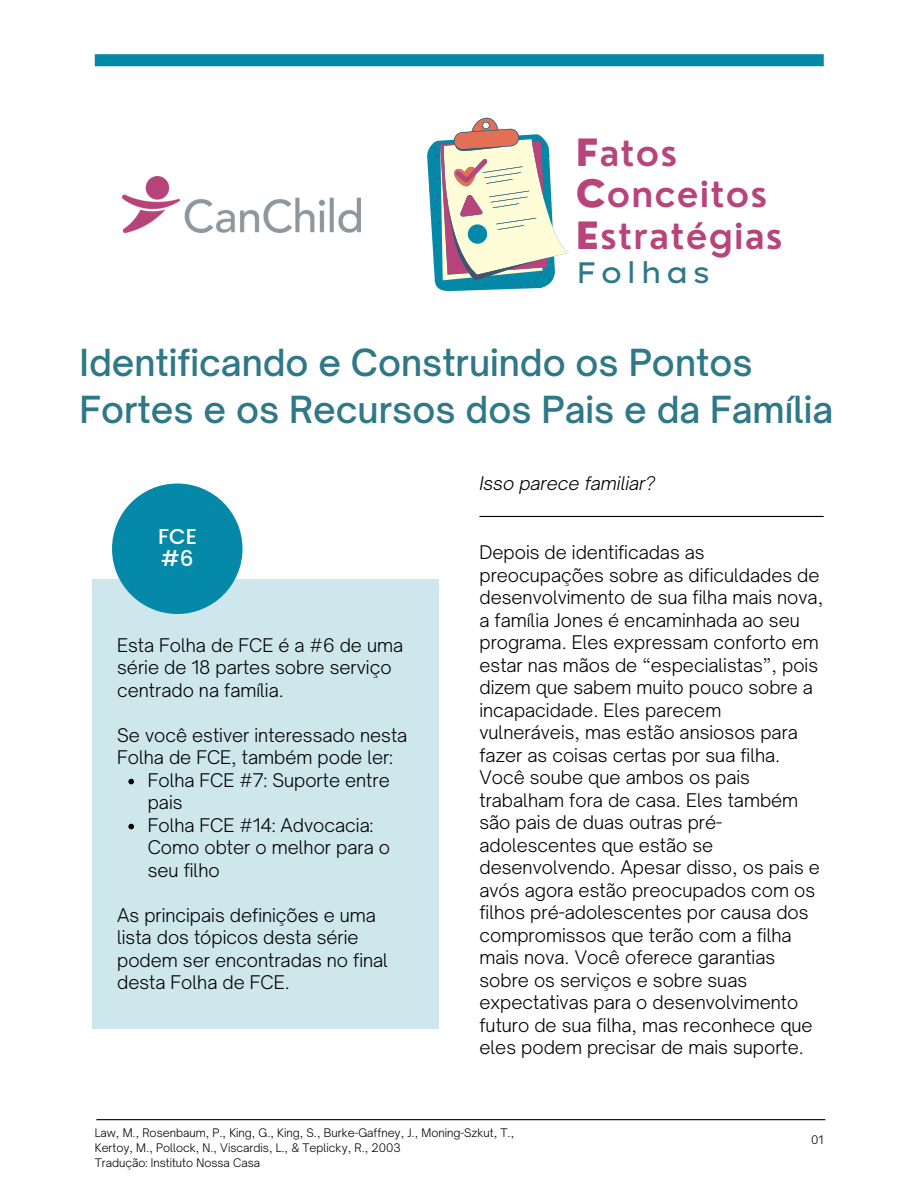
<style>
.page{position:relative;width:918px;height:1188px;background:#fff}
.page>*{position:absolute;margin:0;border:0;box-sizing:border-box;transform-origin:0 0}
.t1{font:600 36.6px/41.7px "Nourd";letter-spacing:.03em;color:#b7447b}
.t2{font:500 35.7px/46.5px "Open Sauce One";color:#2f7887}
.t3{font:29.55px "Lexend Exa";letter-spacing:.115em;color:#2f7887}
.t4{font:500 21.45px "Poppins";color:#fff}
.t5{font:300 18px/22.5px "Open Sauce One";color:#000}
.t6{font:italic 300 18px "Open Sauce One";color:#000}
.t7{font:300 11.25px/15px "Open Sauce One";color:#000}
.s1{font-weight:800}
</style>
<div class="page">
<hr style="left:479px;top:516px;width:345px;height:1px;background:#000">
<div style="left:92px;top:579px;width:346px;height:450px;background:#cde7ed"></div>
<div style="left:112px;top:484px;width:131px;height:130px;background:#0589a8;border-radius:50%"></div>
<div style="left:95px;top:54px;width:729px;height:12px;background:#0589a8"></div>
<svg style="left:128px;top:779px;width:6px;height:5px"></svg>
<svg style="left:128px;top:824px;width:6px;height:5px"></svg>
<hr style="left:96px;top:1119px;width:729px;height:1px;background:#000">
<img style="left:122px;top:177px;width:239px;height:56px">
<svg style="left:427px;top:118px;width:142px;height:173px"></svg>
<p class="t1" style="left:576px;top:131px;width:103px"><span class="s1">F</span>atos</p>
<p class="t1" style="left:576px;top:173px;width:208px"><span class="s1">C</span>onceitos<br><span class="s1">E</span>stratégias</p>
<p class="t3" style="left:576px;top:254px;width:136px">Folhas</p>
<p class="t2" style="left:80px;top:339px;width:755px">Identificando e Construindo os Pontos<br>Fortes e os Recursos dos Pais e da Família</p>
<p class="t4" style="left:158px;top:524px;width:40px">FCE</p>
<p class="t4" style="left:161px;top:546px;width:34px">#6</p>
<p class="t5" style="left:117px;top:634px;width:288px">Esta Folha de FCE é a #6 de uma série de 18 partes sobre serviço centrado na família.</p>
<p class="t5" style="left:117px;top:724px;width:292px">Se você estiver interessado nesta<br>Folha de FCE, também pode ler:</p>
<p class="t5" style="left:148px;top:769px;width:244px">Folha FCE #7: Suporte entre pais</p>
<p class="t5" style="left:148px;top:814px;width:244px">Folha FCE #14: Advocacia:<br>Como obter o melhor para o seu filho</p>
<p class="t5" style="left:117px;top:904px;width:272px">As principais definições e uma lista dos tópicos desta série podem ser encontradas no final desta Folha de FCE.</p>
<p class="t6" style="left:479px;top:472px;width:177px">Isso parece familiar?</p>
<p class="t5" style="left:479px;top:541px;width:345px">Depois de identificadas as preocupações sobre as dificuldades de desenvolvimento de sua filha mais nova, a família Jones é encaminhada ao seu programa. Eles expressam conforto em estar nas mãos de “especialistas”, pois dizem que sabem muito pouco sobre a incapacidade. Eles parecem vulneráveis, mas estão ansiosos para fazer as coisas certas por sua filha.<br>Você soube que ambos os pais trabalham fora de casa. Eles também são pais de duas outras pré&shy;adolescentes que estão se desenvolvendo. Apesar disso, os pais e avós agora estão preocupados com os filhos pré-adolescentes por causa dos compromissos que terão com a filha mais nova. Você oferece garantias sobre os serviços e sobre suas expectativas para o desenvolvimento futuro de sua filha, mas reconhece que eles podem precisar de mais suporte.</p>
<p class="t7" style="left:95px;top:1125px;width:421px">Law, M., Rosenbaum, P., King, G., King, S., Burke-Gaffney, J., Moning-Szkut, T.,<br>Kertoy, M., Pollock, N., Viscardis, L., &amp; Teplicky, R., 2003</p>
<p class="t7" style="left:95px;top:1155px;width:167px">Tradução: Instituto Nossa Casa</p>
<p class="t7" style="left:811px;top:1132px;width:14px">01</p>
</div>
